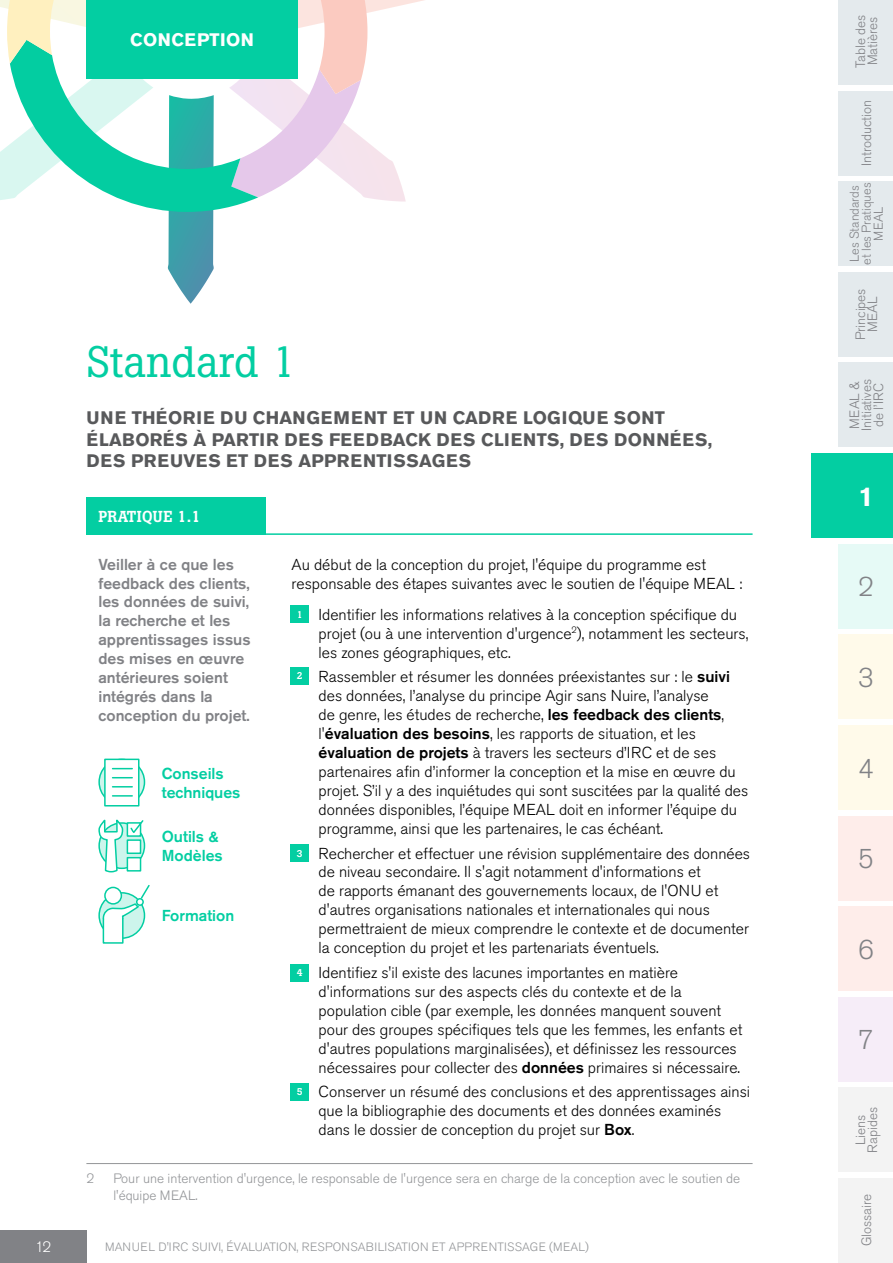
<style>
.page{position:relative;width:893px;height:1263px;background:#fff}
.page>*{position:absolute;margin:0;border:0;box-sizing:border-box;transform-origin:0 0}
.t1{font:43.5px "Boton";color:#03cea2}
.t2{font:300 27px "Akzidenz Grotesk Std";color:#818286}
.t3{font:700 27px "Akzidenz Grotesk Std";color:#fff}
.t4{font:700 18px/21.6px "Akzidenz Grotesk Std";letter-spacing:.035em;color:#58595b}
.t5{font:700 18px "Akzidenz Grotesk Std";letter-spacing:.015em;color:#fff}
.t6{font:300 15.75px/18.9px "Akzidenz Grotesk Std";color:#000}
.t7{font:500 15.75px/18.9px "Akzidenz Grotesk Std";color:#818286}
.t8{font:500 15.75px/18.9px "Akzidenz Grotesk Std";color:#03cea2}
.t9{font:500 15.75px "Boton";letter-spacing:.02em;color:#fff}
.t10{font:300 15px "Akzidenz Grotesk Std";color:#fff}
.t11{font:300 13.5px/16.2px "Akzidenz Grotesk Std";color:#939598}
.t12{font:300 13.5px/12px "Akzidenz Grotesk Std";color:#818286}
.t13{font:300 12.75px/12px "Akzidenz Grotesk Std";color:#818286;text-align:center}
.t14{font:300 12px "Akzidenz Grotesk Std";letter-spacing:.01em;color:#939598}
.t15{font:500 9.75px "Boton";color:#fff}
.s1{font-weight:500}
</style>
<div class="page">
<div style="left:839px;top:0;width:54px;height:85px;background:#e4eaed"></div>
<div style="left:839px;top:91px;width:54px;height:84px;background:#e4eaed"></div>
<div style="left:839px;top:181px;width:54px;height:85px;background:#e4eaed"></div>
<div style="left:839px;top:272px;width:54px;height:85px;background:#e4eaed"></div>
<div style="left:839px;top:362px;width:54px;height:85px;background:#e4eaed"></div>
<div style="left:839px;top:544px;width:54px;height:84px;background:#e6faf6"></div>
<div style="left:839px;top:634px;width:54px;height:85px;background:#fffaea"></div>
<div style="left:839px;top:725px;width:54px;height:85px;background:#fffaea"></div>
<div style="left:839px;top:816px;width:54px;height:84px;background:#feedea"></div>
<div style="left:839px;top:906px;width:54px;height:85px;background:#feedea"></div>
<div style="left:839px;top:997px;width:54px;height:85px;background:#f6edf8"></div>
<div style="left:839px;top:1087px;width:54px;height:85px;background:#f3f3f3"></div>
<div style="left:839px;top:1178px;width:54px;height:85px;background:#f3f3f3"></div>
<div style="left:812px;top:453px;width:81px;height:85px;background:#03cea2"></div>
<div style="left:0;top:1231px;width:86px;height:32px;background:#818286"></div>
<svg style="left:0;top:0;width:424px;height:304px"></svg>
<hr style="left:86px;top:533px;width:667px;height:2px;background:#03cea2">
<div style="left:290px;top:605px;width:19px;height:18px;background:#03cea2"></div>
<div style="left:290px;top:667px;width:19px;height:17px;background:#03cea2"></div>
<div style="left:290px;top:844px;width:19px;height:18px;background:#03cea2"></div>
<div style="left:290px;top:964px;width:19px;height:17px;background:#03cea2"></div>
<div style="left:290px;top:1083px;width:19px;height:17px;background:#03cea2"></div>
<div style="left:98px;top:892px;width:47px;height:47px;border:2px solid #03cea2;border-radius:50%"></div>
<svg style="left:102px;top:885px;width:48px;height:59px"></svg>
<svg style="left:99px;top:759px;width:45px;height:46px"></svg>
<div style="left:98px;top:759px;width:47px;height:46px;border:2px solid #03cea2;border-radius:50%"></div>
<div style="left:104px;top:759px;width:35px;height:47px;background:#fff;border:2px solid #03cea2"></div>
<svg style="left:113px;top:768px;width:19px;height:1px"></svg>
<svg style="left:113px;top:777px;width:19px;height:1px"></svg>
<svg style="left:113px;top:786px;width:19px;height:1px"></svg>
<svg style="left:113px;top:795px;width:19px;height:2px"></svg>
<svg style="left:98px;top:819px;width:47px;height:54px"></svg>
<div style="left:86px;top:0;width:212px;height:79px;background:#03cea2"></div>
<div style="left:86px;top:497px;width:180px;height:38px;background:#03cea2"></div>
<hr style="left:86px;top:1163px;width:667px;height:1px;background:#939598">
<p class="t5" style="left:130px;top:29px;width:125px">CONCEPTION</p>
<p class="t10" style="left:35px;top:1238px;width:18px">12</p>
<h1 class="t1" style="left:86px;top:336px;width:212px">Standard 1</h1>
<p class="t4" style="left:86px;top:407px;width:627px">UNE THÉORIE DU CHANGEMENT ET UN CADRE LOGIQUE SONT<br>ÉLABORÉS À PARTIR DES FEEDBACK DES CLIENTS, DES DONNÉES,<br>DES PREUVES ET DES APPRENTISSAGES</p>
<p class="t9" style="left:98px;top:507px;width:104px">PRATIQUE 1.1</p>
<p class="t7" style="left:98px;top:554px;width:154px">Veiller à ce que les feedback des clients, les données de suivi, la recherche et les apprentissages issus des mises en œuvre antérieures soient intégrés dans la conception du projet.</p>
<p class="t6" style="left:292px;top:555px;width:452px">Au début de la conception du projet, l'équipe du programme est responsable des étapes suivantes avec le soutien de l'équipe MEAL :</p>
<p class="t6" style="left:319px;top:605px;width:431px">Identifier les informations relatives à la conception spécifique du projet (ou à une intervention d'urgence<sup>2</sup>), notamment les secteurs, les zones géographiques, etc.</p>
<p class="t6" style="left:319px;top:668px;width:431px">Rassembler et résumer les données préexistantes sur : le <span class="s1">suivi </span>des données, l’analyse du principe Agir sans Nuire, l’analyse<br>de genre, les études de recherche, <span class="s1">les feedback des clients</span>, l'<span class="s1">évaluation des besoins</span>, les rapports de situation, et les <span class="s1">évaluation de projets</span> à travers les secteurs d’IRC et de ses partenaires afin d’informer la conception et la mise en œuvre du projet. S’il y a des inquiétudes qui sont suscitées par la qualité des données disponibles, l’équipe MEAL doit en informer l’équipe du programme, ainsi que les partenaires, le cas échéant.</p>
<p class="t6" style="left:319px;top:844px;width:433px">Rechercher et effectuer une révision supplémentaire des données de niveau secondaire. Il s'agit notamment d'informations et<br>de rapports émanant des gouvernements locaux, de l'ONU et d'autres organisations nationales et internationales qui nous permettraient de mieux comprendre le contexte et de documenter la conception du projet et les partenariats éventuels.</p>
<p class="t6" style="left:319px;top:963px;width:425px">Identifiez s'il existe des lacunes importantes en matière d'informations sur des aspects clés du contexte et de la population cible (par exemple, les données manquent souvent pour des groupes spécifiques tels que les femmes, les enfants et d'autres populations marginalisées), et définissez les ressources nécessaires pour collecter des <span class="s1">données</span> primaires si nécessaire.</p>
<p class="t6" style="left:319px;top:1083px;width:433px">Conserver un résumé des conclusions et des apprentissages ainsi que la bibliographie des documents et des données examinés dans le dossier de conception du projet sur <span class="s1">Box</span>.</p>
<p class="t15" style="left:297px;top:609px;width:7px">1</p>
<p class="t15" style="left:297px;top:670px;width:7px">2</p>
<p class="t8" style="left:162px;top:764px;width:80px">Conseils techniques</p>
<p class="t8" style="left:162px;top:826px;width:62px">Outils &amp;<br>Modèles</p>
<p class="t15" style="left:297px;top:848px;width:7px">3</p>
<p class="t8" style="left:162px;top:905px;width:74px">Formation</p>
<p class="t15" style="left:297px;top:967px;width:7px">4</p>
<p class="t15" style="left:297px;top:1086px;width:7px">5</p>
<p class="t11" style="left:86px;top:1171px;width:9px">2</p>
<p class="t11" style="left:113px;top:1171px;width:628px">Pour une intervention d'urgence, le responsable de l'urgence sera en charge de la conception avec le soutien de l'équipe MEAL.</p>
<p class="t14" style="left:105px;top:1240px;width:485px">MANUEL D'IRC SUIVI, ÉVALUATION, RESPONSABILISATION ET APPRENTISSAGE (MEAL)</p>
<p class="t12" style="left:855px;top:68px;width:55px;rotate:-90deg">Table des<br>Matières</p>
<p class="t12" style="left:861px;top:166px;width:68px;rotate:-90deg">Introduction</p>
<p class="t13" style="left:849px;top:265px;width:84px;rotate:-90deg">Les Standards et les Pratiques<br>MEAL</p>
<p class="t12" style="left:855px;top:340px;width:53px;text-align:center;rotate:-90deg">Principes<br>MEAL</p>
<p class="t12" style="left:849px;top:431px;width:54px;rotate:-90deg">MEAL &amp;<br>Initiatives de l’IRC</p>
<h2 class="t3" style="left:858px;top:481px;width:17px">1</h2>
<h2 class="t2" style="left:858px;top:572px;width:17px">2</h2>
<h2 class="t2" style="left:858px;top:662px;width:17px">3</h2>
<h2 class="t2" style="left:858px;top:753px;width:17px">4</h2>
<h2 class="t2" style="left:858px;top:844px;width:17px">5</h2>
<h2 class="t2" style="left:858px;top:934px;width:17px">6</h2>
<h2 class="t2" style="left:858px;top:1025px;width:17px">7</h2>
<p class="t12" style="left:855px;top:1153px;width:47px;text-align:center;rotate:-90deg">Liens<br>Rapides</p>
<p class="t12" style="left:861px;top:1246px;width:54px;rotate:-90deg">Glossaire</p>
</div>
